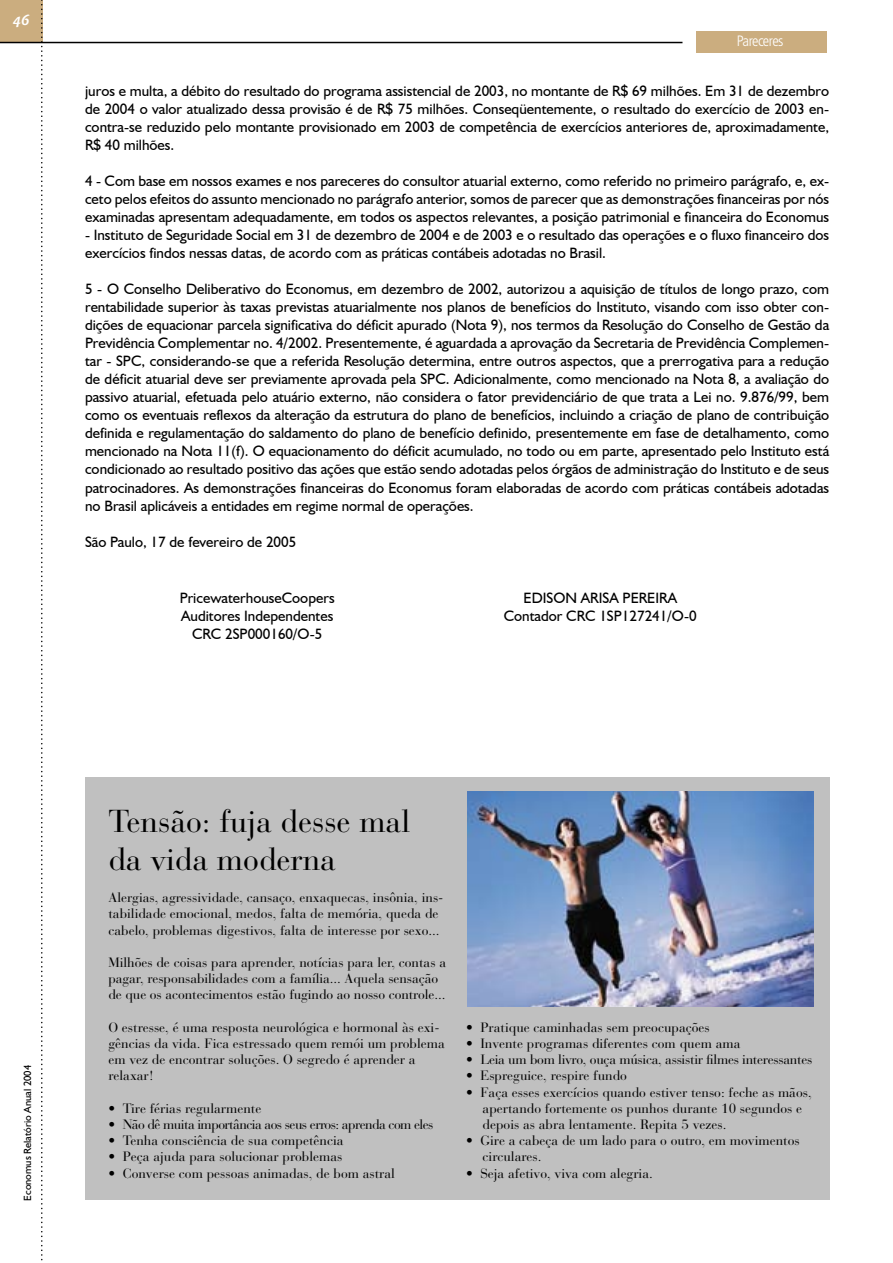
<style>
.page{position:relative;width:893px;height:1263px;background:#fff}
.page>*{position:absolute;margin:0;border:0;box-sizing:border-box;transform-origin:0 0}
.t1{font:31.5px/37.8px "Bauer Bodoni";color:#000}
.t2{font:18px "Cronos MM Sw 574 12";color:#fff}
.t3{font:15px/18px "Humanist 521 BT";color:#000;text-align:justify}
.t4{font:300 condensed 15px "Frutiger";letter-spacing:-.04em;color:#fff}
.t5{font:13.5px/16.2px "Bauer Bodoni";color:#000}
.t6{font:13.5px "Bauer Bodoni";letter-spacing:-.02em;color:#000}
.t7{font:13.5px "Bauer Bodoni";letter-spacing:-.04em;color:#000}
.t8{font:10.5px "Humanist 521 BT";color:#000}
</style>
<div class="page">
<div style="left:0;top:0;width:43px;height:43px;background:#cbad7f"></div>
<hr style="left:0;top:42px;width:682px;height:1px;background:#000">
<svg style="left:41px;top:0;width:2px;height:1261px"></svg>
<div style="left:696px;top:31px;width:131px;height:21px;background:#cbad7f"></div>
<div style="left:85px;top:777px;width:744px;height:422px;background:#c0c0c0"></div>
<img style="left:468px;top:791px;width:345px;height:215px">
<p class="t2" style="left:13px;top:10px;width:18px">46</p>
<p class="t4" style="left:737px;top:33px;width:48px">Pareceres</p>
<p class="t3" style="left:85px;top:82px;width:746px">juros e multa, a débito do resultado do programa assistencial de 2003, no montante de R$ 69 milhões. Em 31 de dezembro de 2004 o valor atualizado dessa provisão é de R$ 75 milhões. Conseqüentemente, o resultado do exercício de 2003 en&shy;contra-se reduzido pelo montante provisionado em 2003 de competência de exercícios anteriores de, aproximadamente, R$ 40 milhões.</p>
<p class="t3" style="left:85px;top:172px;width:746px">4 - Com base em nossos exames e nos pareceres do consultor atuarial externo, como referido no primeiro parágrafo, e, ex&shy;ceto pelos efeitos do assunto mencionado no parágrafo anterior, somos de parecer que as demonstrações financeiras por nós examinadas apresentam adequadamente, em todos os aspectos relevantes, a posição patrimonial e financeira do Economus</p>
<p class="t3" style="left:85px;top:226px;width:746px">- Instituto de Seguridade Social em 31 de dezembro de 2004 e de 2003 e o resultado das operações e o fluxo financeiro dos exercícios findos nessas datas, de acordo com as práticas contábeis adotadas no Brasil.</p>
<p class="t3" style="left:85px;top:280px;width:746px">5 - O Conselho Deliberativo do Economus, em dezembro de 2002, autorizou a aquisição de títulos de longo prazo, com rentabilidade superior às taxas previstas atuarialmente nos planos de benefícios do Instituto, visando com isso obter con&shy;dições de equacionar parcela significativa do déficit apurado (Nota 9), nos termos da Resolução do Conselho de Gestão da Previdência Complementar no. 4/2002. Presentemente, é aguardada a aprovação da Secretaria de Previdência Complemen&shy;tar - SPC, considerando-se que a referida Resolução determina, entre outros aspectos, que a prerrogativa para a redução de déficit atuarial deve ser previamente aprovada pela SPC. Adicionalmente, como mencionado na Nota 8, a avaliação do passivo atuarial, efetuada pelo atuário externo, não considera o fator previdenciário de que trata a Lei no. 9.876/99, bem como os eventuais reflexos da alteração da estrutura do plano de benefícios, incluindo a criação de plano de contribuição definida e regulamentação do saldamento do plano de benefício definido, presentemente em fase de detalhamento, como mencionado na Nota 11(f). O equacionamento do déficit acumulado, no todo ou em parte, apresentado pelo Instituto está condicionado ao resultado positivo das ações que estão sendo adotadas pelos órgãos de administração do Instituto e de seus patrocinadores. As demonstrações financeiras do Economus foram elaboradas de acordo com práticas contábeis adotadas no Brasil aplicáveis a entidades em regime normal de operações.</p>
<p class="t3" style="left:85px;top:532px;width:213px">São Paulo, 17 de fevereiro de 2005</p>
<p class="t3" style="left:180px;top:588px;width:156px;text-align:center">PricewaterhouseCoopers<br>Auditores Independentes<br>CRC 2SP000160/O-5</p>
<p class="t3" style="left:504px;top:589px;width:194px;text-align:center">EDISON ARISA PEREIRA<br>Contador CRC 1SP127241/O-0</p>
<p class="t8" style="left:21px;top:1201px;width:137px;rotate:-90deg">Economus Relatório Anual 2004</p>
<h1 class="t1" style="left:108px;top:803px;width:303px">Tensão: fuja desse mal da vida moderna</h1>
<p class="t5" style="left:108px;top:889px;width:337px">Alergias, agressividade, cansaço, enxaquecas, insônia, ins&shy;tabilidade emocional, medos, falta de memória, queda de cabelo, problemas digestivos, falta de interesse por sexo...</p>
<p class="t5" style="left:108px;top:954px;width:339px">Milhões de coisas para aprender, notícias para ler, contas a pagar, responsabilidades com a família... Aquela sensação de que os acontecimentos estão fugindo ao nosso controle...</p>
<p class="t5" style="left:108px;top:1019px;width:338px">O estresse, é uma resposta neurológica e hormonal às exi&shy;gências da vida. Fica estressado quem remói um problema em vez de encontrar soluções. O segredo é aprender a relaxar!</p>
<p class="t5" style="left:108px;top:1100px;width:155px">• Tire férias regularmente</p>
<p class="t7" style="left:108px;top:1116px;width:327px">• Não dê muita importância aos seus erros: aprenda com eles</p>
<p class="t5" style="left:108px;top:1132px;width:237px">• Tenha consciência de sua competência</p>
<p class="t5" style="left:108px;top:1149px;width:235px">• Peça ajuda para solucionar problemas</p>
<p class="t5" style="left:108px;top:1165px;width:288px">• Converse com pessoas animadas, de bom astral</p>
<p class="t5" style="left:466px;top:1019px;width:245px">• Pratique caminhadas sem preocupações</p>
<p class="t5" style="left:466px;top:1035px;width:276px">• Invente programas diferentes com quem ama</p>
<p class="t6" style="left:466px;top:1051px;width:348px">• Leia um bom livro, ouça música, assistir filmes interessantes</p>
<p class="t5" style="left:466px;top:1068px;width:162px">• Espreguice, respire fundo</p>
<p class="t5" style="left:483px;top:1084px;width:331px;text-indent:-16px">• Faça esses exercícios quando estiver tenso: feche as mãos, apertando fortemente os punhos durante 10 segundos e depois as abra lentamente. Repita 5 vezes.</p>
<p class="t5" style="left:483px;top:1133px;width:319px;text-indent:-16px">• Gire a cabeça de um lado para o outro, em movimentos circulares.</p>
<p class="t5" style="left:466px;top:1165px;width:188px">• Seja afetivo, viva com alegria.</p>
</div>
